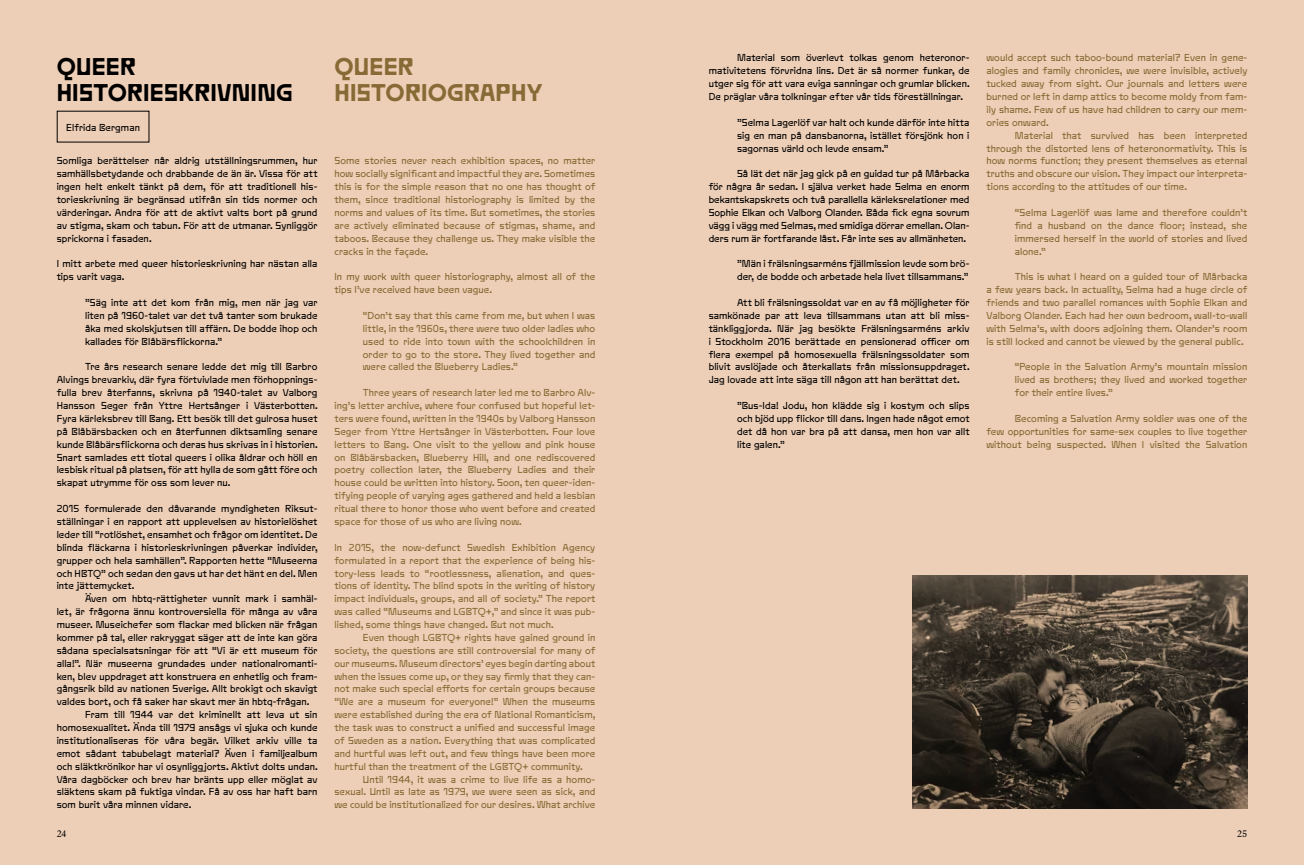
<style>
.page{position:relative;width:1304px;height:865px;background:#edceb6}
.page>*{position:absolute;margin:0;border:0;box-sizing:border-box;transform-origin:0 0}
.t1{font:500 24px/26px "Reform ST";letter-spacing:.01em;color:#000}
.t2{font:500 24px/26px "Reform ST";letter-spacing:.01em;color:#876a35}
.t3{font:10px/12.9px "Reform ST";letter-spacing:.01em;color:#000;text-align:justify}
.t4{font:10px/12.9px "Reform ST";letter-spacing:.01em;color:#876a35;text-align:justify}
.t5{font:10px "Rosart";color:#000}
</style>
<div class="page">
<img style="left:913px;top:575px;width:334px;height:233px">
<h1 class="t1" style="left:57px;top:51px;width:238px">QUEER<br>HISTORIESKRIVNING</h1>
<p class="t3" style="left:66px;top:120px;width:75px">Elfrida Bergman</p>
<p class="t3" style="left:57px;top:154px;width:262px">Somliga berättelser når aldrig utställningsrummen, hur samhällsbetydande och drabbande de än är. Vissa för att ingen helt enkelt tänkt på dem, för att traditionell his&shy;torieskrivning är begränsad utifrån sin tids normer och värderingar. Andra för att de aktivt valts bort på grund av stigma, skam och tabun. För att de utmanar. Synliggör sprickorna i fasaden.</p>
<p class="t3" style="left:57px;top:257px;width:262px">I mitt arbete med queer historieskrivning har nästan alla tips varit vaga.</p>
<p class="t3" style="left:85px;top:295px;width:234px">”Säg inte att det kom från mig, men när jag var liten på 1960-talet var det två tanter som brukade åka med skolskjutsen till affärn. De bodde ihop och kallades för Blåbärsflickorna.”</p>
<p class="t3" style="left:57px;top:359px;width:263px;text-indent:28px">Tre års research senare ledde det mig till Barbro Alvings brevarkiv, där fyra förtvivlade men förhoppnings&shy;fulla brev återfanns, skrivna på 1940-talet av Valborg Hansson Seger från Yttre Hertsånger i Västerbotten.<br>Fyra kärleksbrev till Bang. Ett besök till det gulrosa huset på Blåbärsbacken och en återfunnen diktsamling senare kunde Blåbärsflickorna och deras hus skrivas in i historien.<br>Snart samlades ett tiotal queers i olika åldrar och höll en lesbisk ritual på platsen, för att hylla de som gått före och skapat utrymme för oss som lever nu.</p>
<p class="t3" style="left:57px;top:501px;width:263px">2015 formulerade den dåvarande myndigheten Riksut&shy;ställningar i en rapport att upplevelsen av historielöshet leder till “rotlöshet, ensamhet och frågor om identitet. De blinda fläckarna i historieskrivningen påverkar individer, grupper och hela samhällen”. Rapporten hette “Museerna och HBTQ” och sedan den gavs ut har det hänt en del. Men inte jättemycket.</p>
<p class="t3" style="left:85px;top:591px;width:234px">Även om hbtq-rättigheter vunnit mark i samhäl-</p>
<p class="t3" style="left:57px;top:604px;width:262px">let, är frågorna ännu kontroversiella för många av våra</p>
<p class="t3" style="left:57px;top:617px;width:262px">museer. Museichefer som flackar med blicken när frågan</p>
<p class="t3" style="left:57px;top:630px;width:262px">kommer på tal, eller rakryggat säger att de inte kan göra</p>
<p class="t3" style="left:57px;top:643px;width:262px">sådana specialsatsningar för att “Vi är ett museum för</p>
<p class="t3" style="left:57px;top:655px;width:262px">alla!”. När museerna grundades under nationalromanti-</p>
<p class="t3" style="left:57px;top:668px;width:262px">ken, blev uppdraget att konstruera en enhetlig och fram-</p>
<p class="t3" style="left:57px;top:681px;width:262px">gångsrik bild av nationen Sverige. Allt brokigt och skavigt</p>
<p class="t3" style="left:57px;top:694px;width:254px">valdes bort, och få saker har skavt mer än hbtq-frågan.</p>
<p class="t3" style="left:85px;top:707px;width:234px">Fram till 1944 var det kriminellt att leva ut sin</p>
<p class="t3" style="left:57px;top:720px;width:262px">homosexualitet. Ända till 1979 ansågs vi sjuka och kunde</p>
<p class="t3" style="left:57px;top:733px;width:262px">institutionaliseras för våra begär. Vilket arkiv ville ta</p>
<p class="t3" style="left:57px;top:746px;width:262px">emot sådant tabubelagt material? Även i familjealbum</p>
<p class="t3" style="left:57px;top:758px;width:263px">och släktkrönikor har vi osynliggjorts. Aktivt dolts undan.</p>
<p class="t3" style="left:57px;top:771px;width:262px">Våra dagböcker och brev har bränts upp eller möglat av</p>
<p class="t3" style="left:57px;top:784px;width:262px">släktens skam på fuktiga vindar. Få av oss har haft barn</p>
<p class="t3" style="left:57px;top:797px;width:136px">som burit våra minnen vidare.</p>
<h1 class="t2" style="left:334px;top:51px;width:210px">QUEER<br>HISTORIOGRAPHY</h1>
<p class="t4" style="left:334px;top:154px;width:262px">Some stories never reach exhibition spaces, no matter how socially significant and impactful they are. Sometimes this is for the simple reason that no one has thought of them, since traditional historiography is limited by the norms and values of its time. But sometimes, the stories are actively eliminated because of stigmas, shame, and taboos. Because they challenge us. They make visible the cracks in the façade.</p>
<p class="t4" style="left:334px;top:269px;width:262px">In my work with queer historiography, almost all of the tips I’ve received have been vague.</p>
<p class="t4" style="left:363px;top:308px;width:234px">“Don’t say that this came from me, but when I was little, in the 1960s, there were two older ladies who used to ride into town with the schoolchildren in order to go to the store. They lived together and were called the Blueberry Ladies.”</p>
<p class="t4" style="left:334px;top:385px;width:262px;text-indent:28px">Three years of research later led me to Barbro Alv&shy;ing’s letter archive, where four confused but hopeful let&shy;ters were found, written in the 1940s by Valborg Hansson Seger from Yttre Hertsånger in Västerbotten. Four love letters to Bang. One visit to the yellow and pink house on Blåbärsbacken, Blueberry Hill, and one rediscovered poetry collection later, the Blueberry Ladies and their house could be written into history. Soon, ten queer-iden&shy;tifying people of varying ages gathered and held a lesbian ritual there to honor those who went before and created space for those of us who are living now.</p>
<p class="t4" style="left:334px;top:540px;width:262px">In 2015, the now-defunct Swedish Exhibition Agency formulated in a report that the experience of being his&shy;tory-less leads to “rootlessness, alienation, and ques&shy;tions of identity. The blind spots in the writing of history impact individuals, groups, and all of society.” The report was called “Museums and LGBTQ+,” and since it was pub&shy;lished, some things have changed. But not much.</p>
<p class="t4" style="left:334px;top:630px;width:263px;text-indent:28px">Even though LGBTQ+ rights have gained ground in society, the questions are still controversial for many of our museums. Museum directors’ eyes begin darting about when the issues come up, or they say firmly that they can&shy;not make such special efforts for certain groups because “We are a museum for everyone!” When the museums were established during the era of National Romanticism, the task was to construct a unified and successful image of Sweden as a nation. Everything that was complicated and hurtful was left out, and few things have been more hurtful than the treatment of the LGBTQ+ community.</p>
<p class="t4" style="left:334px;top:771px;width:262px;text-indent:28px">Until 1944, it was a crime to live life as a homo&shy;sexual. Until as late as 1979, we were seen as sick, and we could be institutionalized for our desires. What archive</p>
<p class="t3" style="left:709px;top:51px;width:263px;text-indent:28px">Material som överlevt tolkas genom heteronor&shy;mativitetens förvridna lins. Det är så normer funkar, de utger sig för att vara eviga sanningar och grumlar blicken.<br>De präglar våra tolkningar efter vår tids föreställningar.</p>
<p class="t3" style="left:737px;top:115px;width:234px">”Selma Lagerlöf var halt och kunde därför inte hitta sig en man på dansbanorna, istället försjönk hon i sagornas värld och levde ensam.”</p>
<p class="t3" style="left:709px;top:166px;width:262px;text-indent:28px">Så lät det när jag gick på en guidad tur på Mårbacka för några år sedan. I själva verket hade Selma en enorm bekantskapskrets och två parallella kärleksrelationer med Sophie Elkan och Valborg Olander. Båda fick egna sovrum vägg i vägg med Selmas, med smidiga dörrar emellan. Olan&shy;ders rum är fortfarande låst. Får inte ses av allmänheten.</p>
<p class="t3" style="left:737px;top:257px;width:234px">”Män i frälsningsarméns fjällmission levde som brö&shy;der, de bodde och arbetade hela livet tillsammans.”</p>
<p class="t3" style="left:709px;top:295px;width:263px;text-indent:28px">Att bli frälsningssoldat var en av få möjligheter för samkönade par att leva tillsammans utan att bli miss&shy;tänkliggjorda. När jag besökte Frälsningsarméns arkiv i Stockholm 2016 berättade en pensionerad officer om flera exempel på homosexuella frälsningssoldater som blivit avslöjade och återkallats från missionsuppdraget.<br>Jag lovade att inte säga till någon att han berättat det.</p>
<p class="t3" style="left:737px;top:398px;width:234px">”Bus-Ida! Jodu, hon klädde sig i kostym och slips och bjöd upp flickor till dans. Ingen hade något emot det då hon var bra på att dansa, men hon var allt lite galen.”</p>
<p class="t4" style="left:986px;top:51px;width:262px">would accept such taboo-bound material? Even in gene&shy;alogies and family chronicles, we were invisible, actively tucked away from sight. Our journals and letters were burned or left in damp attics to become moldy from fam&shy;ily shame. Few of us have had children to carry our mem&shy;ories onward.</p>
<p class="t4" style="left:986px;top:128px;width:262px;text-indent:28px">Material that survived has been interpreted through the distorted lens of heteronormativity. This is how norms function; they present themselves as eternal truths and obscure our vision. They impact our interpreta&shy;tions according to the attitudes of our time.</p>
<p class="t4" style="left:1015px;top:205px;width:234px">“Selma Lagerlöf was lame and therefore couldn’t find a husband on the dance floor; instead, she immersed herself in the world of stories and lived alone.”</p>
<p class="t4" style="left:986px;top:269px;width:262px;text-indent:28px">This is what I heard on a guided tour of Mårbacka a few years back. In actuality, Selma had a huge circle of friends and two parallel romances with Sophie Elkan and Valborg Olander. Each had her own bedroom, wall-to-wall with Selma’s, with doors adjoining them. Olander’s room is still locked and cannot be viewed by the general public.</p>
<p class="t4" style="left:1015px;top:359px;width:234px">“People in the Salvation Army’s mountain mission lived as brothers; they lived and worked together for their entire lives.”</p>
<p class="t4" style="left:986px;top:411px;width:262px;text-indent:28px">Becoming a Salvation Army soldier was one of the few opportunities for same-sex couples to live together without being suspected. When I visited the Salvation</p>
<p class="t5" style="left:57px;top:826px;width:12px">24</p>
<p class="t5" style="left:1237px;top:826px;width:11px">25</p>
</div>
